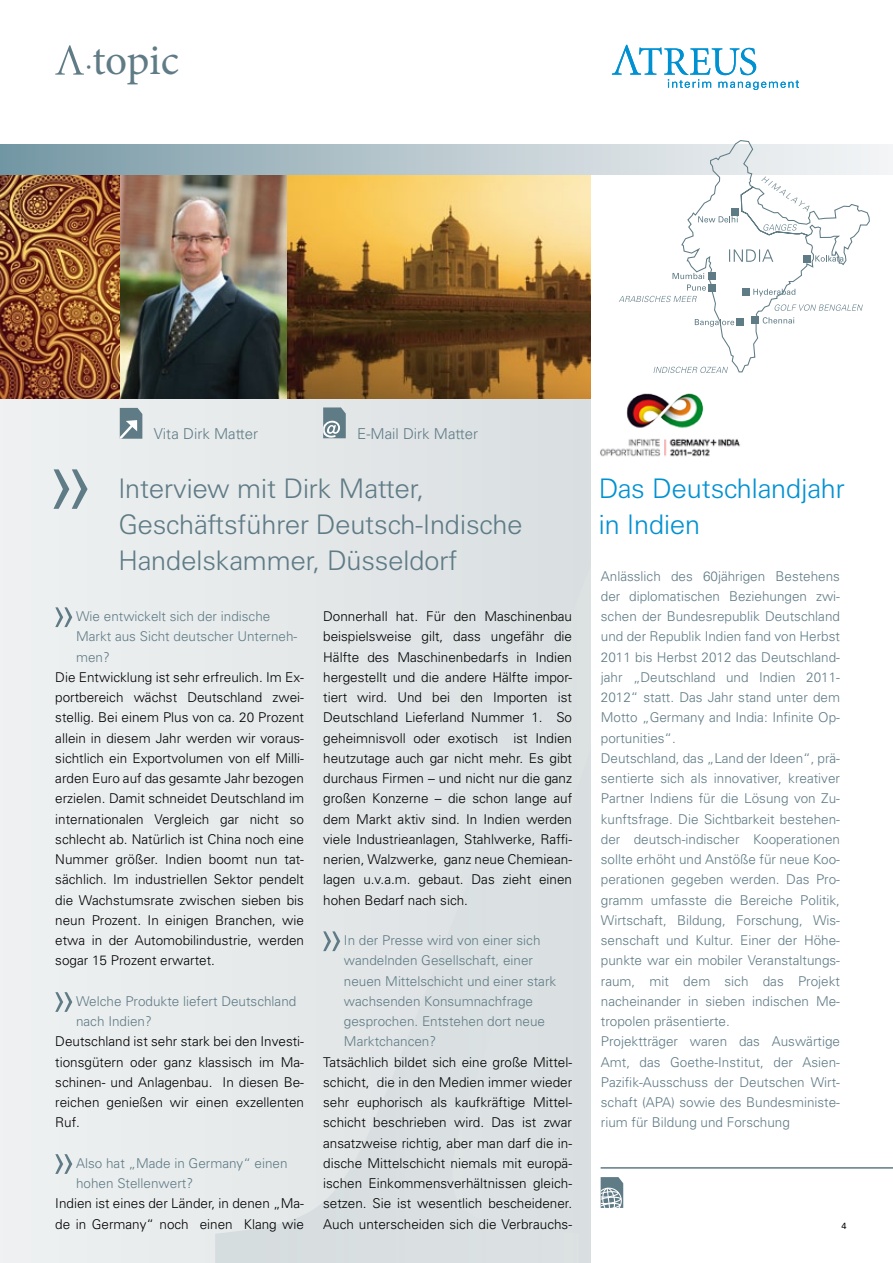
<style>
.page{position:relative;width:893px;height:1263px;background:#fff}
.page>*{position:absolute;margin:0;border:0;box-sizing:border-box;transform-origin:0 0}
.t1{font:43.35px "Minion Pro";letter-spacing:-.01em;color:#5f7b86}
.t2{font:300 27px/36px "Univers S";color:#5f7b86}
.t3{font:300 27px/36px "Univers S";color:#0091d2}
.t4{font:300 15px "Univers LT Std";color:#5f7b86}
.t5{font:300 13.5px/20.2px "Univers";color:#000;text-align:justify}
.t6{font:300 13.5px/20.2px "Univers";color:#5f7b86}
.t7{font:9px "Univers";color:#000}
.s1{font-size:29.85px}
</style>
<div class="page">
<svg style="left:55px;top:45px;width:29px;height:30px"></svg>
<svg style="left:0;top:145px;width:215px;height:31px;background:#85a1ab"></svg>
<div style="left:0;top:398px;width:893px;height:865px;background:#ebeeef"></div>
<div style="left:215px;top:145px;width:678px;height:1118px;background:#dfe3e5"></div>
<svg style="left:612px;top:45px;width:187px;height:45px"></svg>
<svg style="left:55px;top:607px;width:17px;height:20px"></svg>
<svg style="left:55px;top:992px;width:17px;height:20px"></svg>
<svg style="left:55px;top:1154px;width:17px;height:20px"></svg>
<svg style="left:323px;top:931px;width:17px;height:20px"></svg>
<svg style="left:54px;top:469px;width:34px;height:40px"></svg>
<img style="left:0;top:176px;width:591px;height:222px">
<div style="left:591px;top:176px;width:302px;height:1087px;background:#fff"></div>
<img style="left:563px;top:387px;width:177px;height:76px">
<svg style="left:619px;top:140px;width:251px;height:233px"></svg>
<hr style="left:601px;top:1167px;width:292px;height:2px;background:#5f7b86">
<svg style="left:323px;top:407px;width:23px;height:31px"></svg>
<svg style="left:120px;top:408px;width:22px;height:31px"></svg>
<svg style="left:601px;top:1177px;width:22px;height:31px"></svg>
<h1 class="t1" style="left:86px;top:31px;width:95px"><span class="s1">·</span>topic</h1>
<p class="t4" style="left:154px;top:424px;width:106px">Vita Dirk Matter</p>
<p class="t4" style="left:357px;top:424px;width:122px">E-Mail Dirk Matter</p>
<h2 class="t2" style="left:118px;top:471px;width:405px">Interview mit Dirk Matter,<br>Geschäftsführer Deutsch-Indische<br>Handelskammer, Düsseldorf</h2>
<p class="t6" style="left:76px;top:606px;width:223px">Wie entwickelt sich der indische<br>Markt aus Sicht deutscher Unterneh&shy;men?</p>
<p class="t5" style="left:55px;top:667px;width:250px">Die Entwicklung ist sehr erfreulich. Im Ex&shy;portbereich wächst Deutschland zwei&shy;stellig. Bei einem Plus von ca. 20 Prozent allein in diesem Jahr werden wir voraus&shy;sichtlich ein Exportvolumen von elf Milli&shy;arden Euro auf das gesamte Jahr bezogen erzielen. Damit schneidet Deutschland im internationalen Vergleich gar nicht so schlecht ab. Natürlich ist China noch eine Nummer größer. Indien boomt nun tat&shy;sächlich. Im industriellen Sektor pendelt die Wachstumsrate zwischen sieben bis neun Prozent. In einigen Branchen, wie etwa in der Automobilindustrie, werden sogar 15 Prozent erwartet.</p>
<p class="t6" style="left:76px;top:991px;width:222px">Welche Produkte liefert Deutschland nach Indien?</p>
<p class="t5" style="left:55px;top:1031px;width:250px">Deutschland ist sehr stark bei den Investi&shy;tionsgütern oder ganz klassisch im Ma&shy;schinen- und Anlagenbau. In diesen Be&shy;reichen genießen wir einen exzellenten Ruf.</p>
<p class="t6" style="left:76px;top:1153px;width:213px">Also hat „Made in Germany“ einen hohen Stellenwert?</p>
<p class="t5" style="left:55px;top:1193px;width:250px">Indien ist eines der Länder, in denen „Ma&shy;de in Germany“ noch einen Klang wie</p>
<p class="t5" style="left:323px;top:606px;width:250px">Donnerhall hat. Für den Maschinenbau beispielsweise gilt, dass ungefähr die Hälfte des Maschinenbedarfs in Indien hergestellt und die andere Hälfte impor&shy;tiert wird. Und bei den Importen ist Deutschland Lieferland Nummer 1. So geheimnisvoll oder exotisch ist Indien heutzutage auch gar nicht mehr. Es gibt durchaus Firmen – und nicht nur die ganz großen Konzerne – die schon lange auf dem Markt aktiv sind. In Indien werden viele Industrieanlagen, Stahlwerke, Raffi&shy;nerien, Walzwerke, ganz neue Chemiean&shy;lagen u.v.a.m. gebaut. Das zieht einen hohen Bedarf nach sich.</p>
<p class="t6" style="left:344px;top:930px;width:214px">In der Presse wird von einer sich wandelnden Gesellschaft, einer neuen Mittelschicht und einer stark wachsenden Konsumnachfrage gesprochen. Entstehen dort neue<br>Marktchancen?</p>
<p class="t5" style="left:323px;top:1052px;width:250px">Tatsächlich bildet sich eine große Mittel&shy;schicht, die in den Medien immer wieder sehr euphorisch als kaufkräftige Mittel&shy;schicht beschrieben wird. Das ist zwar ansatzweise richtig, aber man darf die in&shy;dische Mittelschicht niemals mit europä&shy;ischen Einkommensverhältnissen gleich&shy;setzen. Sie ist wesentlich bescheidener.<br>Auch unterscheiden sich die Verbrauchs-</p>
<h2 class="t3" style="left:599px;top:471px;width:248px">Das Deutschlandjahr in Indien</h2>
<p class="t6" style="left:601px;top:566px;width:241px">Anlässlich des 60jährigen Bestehens der diplomatischen Beziehungen zwi&shy;schen der Bundesrepublik Deutschland und der Republik Indien fand von Herbst 2011 bis Herbst 2012 das Deutschland&shy;jahr „Deutschland und Indien 2011- 2012“ statt. Das Jahr stand unter dem Motto „Germany and India: Infinite Op&shy;portunities“.<br>Deutschland, das „Land der Ideen“, prä&shy;sentierte sich als innovativer, kreativer Partner Indiens für die Lösung von Zu&shy;kunftsfrage. Die Sichtbarkeit bestehen&shy;der deutsch-indischer Kooperationen sollte erhöht und Anstöße für neue Koo&shy;perationen gegeben werden. Das Pro&shy;gramm umfasste die Bereiche Politik, Wirtschaft, Bildung, Forschung, Wis&shy;senschaft und Kultur. Einer der Höhe&shy;punkte war ein mobiler Veranstaltungs&shy;raum, mit dem sich das Projekt nacheinander in sieben indischen Me&shy;tropolen präsentierte.<br>Projektträger waren das Auswärtige Amt, das Goethe-Institut, der Asien-Pazifik-Ausschuss der Deutschen Wirt&shy;schaft (APA) sowie des Bundesministe&shy;rium für Bildung und Forschung</p>
<p class="t7" style="left:841px;top:1220px;width:7px">4</p>
</div>
